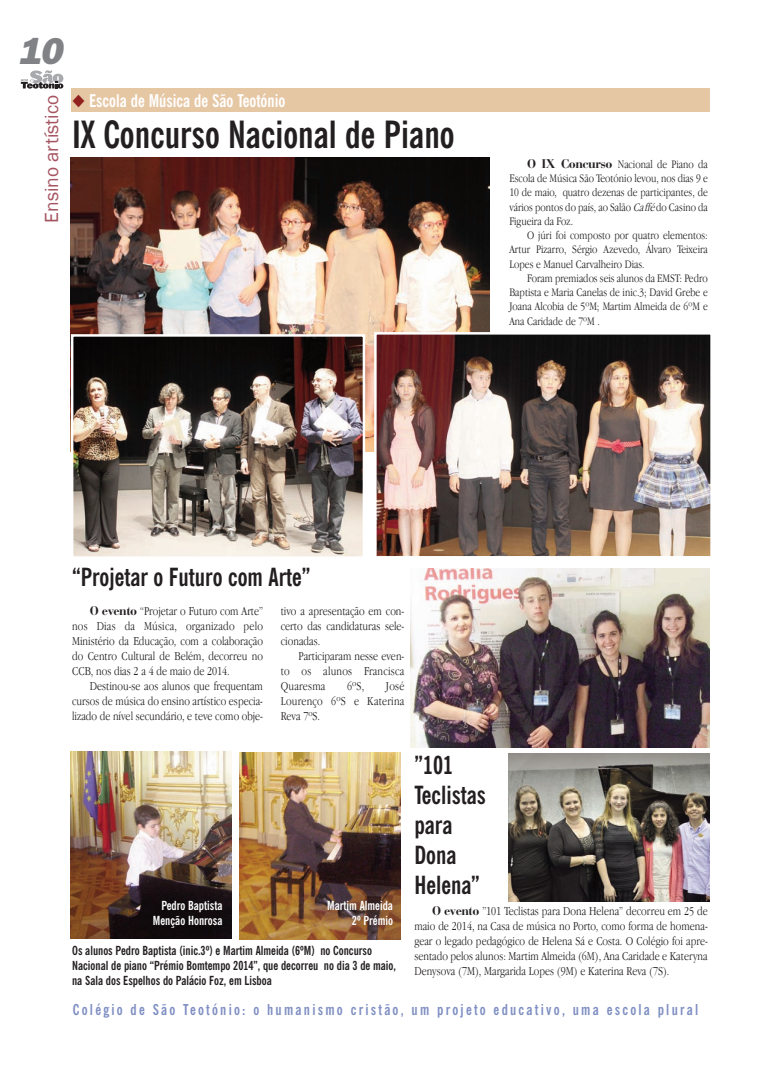
<style>
.page{position:relative;width:780px;height:1088px;background:#fff}
.page>*{position:absolute;margin:0;border:0;box-sizing:border-box;transform-origin:0 0}
.t1{font:700 condensed 37.5px "News Gothic BT";color:#231f20;scale:.94 1}
.t2{font:italic 800 37.5px "Franklin Gothic";color:#808285}
.t3{font:700 condensed 25px/30px "News Gothic BT";color:#231f20;scale:.94 1}
.t4{font:19.5px "Franklin Gothic";color:#a55460}
.t5{font:700 condensed 17.5px "News Gothic BT";color:#fff;scale:.94 1}
.t6{font:700 condensed 15px "News Gothic BT";letter-spacing:.16em;color:#7f8fc3;scale:.94 1}
.t7{font:300 12.5px/14.9px "Apple Garamond";color:#231f20;text-align:justify}
.t8{font:700 condensed 12.5px/15px "News Gothic BT";color:#231f20;scale:.94 1}
.t9{font:700 condensed 12.5px/15px "News Gothic BT";color:#fff;text-align:right;scale:.94 1}
.t10{font:300 11.88px/14.2px "Apple Garamond";color:#231f20;text-align:justify}
.s1{color:#90211f}
.s2{font-family:"Bauer Bodoni";font-weight:700;font-size:12.5px}
.s3{font-style:italic}
.s4{font-family:"Bauer Bodoni";font-weight:700}
</style>
<div class="page">
<svg style="left:21px;top:70px;width:42px;height:19px"></svg>
<div style="left:71px;top:89px;width:638px;height:23px;background:#e6c7a4"></div>
<img style="left:71px;top:751px;width:161px;height:187px">
<img style="left:239px;top:752px;width:161px;height:187px">
<img style="left:71px;top:158px;width:418px;height:293px">
<img style="left:74px;top:337px;width:288px;height:219px">
<div style="left:71px;top:334px;width:294px;height:225px;border:2px solid #fff"></div>
<img style="left:377px;top:335px;width:332px;height:220px">
<div style="left:374px;top:332px;width:338px;height:226px;border:2px solid #fff"></div>
<svg style="left:508px;top:901px;width:201px;height:1px"></svg>
<img style="left:508px;top:753px;width:201px;height:148px">
<img style="left:410px;top:568px;width:299px;height:179px">
<h1 class="t2" style="left:19px;top:29px;width:45px">10</h1>
<h3 class="t4" style="left:40px;top:223px;width:129px;rotate:-90deg">Ensino artístico</h3>
<h3 class="t5" style="left:72px;top:94px;width:228px"><span class="s1">◆</span> Escola de Música de São Teotónio</h3>
<h1 class="t1" style="left:72px;top:120px;width:408px">IX Concurso Nacional de Piano</h1>
<p class="t10" style="left:509px;top:158px;width:200px;text-indent:18px"><span class="s2">O IX Concurso</span> Nacional de Piano da Escola de Música São Teotónio levou, nos dias 9 e 10 de maio, quatro dezenas de participantes, de vários pontos do país, ao Salão <span class="s3">Caffé</span>do Casino da Figueira da Foz.</p>
<p class="t10" style="left:509px;top:229px;width:200px;text-indent:18px">O júri foi composto por quatro elementos:<br>Artur Pizarro, Sérgio Azevedo, Álvaro Teixeira Lopes e Manuel Carvalheiro Dias.</p>
<p class="t10" style="left:509px;top:272px;width:200px;text-indent:18px">Foram premiados seis alunos da EMST: Pedro Baptista e Maria Canelas de inic.3; David Grebe e Joana Alcobia de 5ºM; Martim Almeida de 6ºM e Ana Caridade de 7ºM .</p>
<h2 class="t3" style="left:72px;top:564px;width:255px">“Projetar o Futuro com Arte”</h2>
<p class="t7" style="left:72px;top:605px;width:192px;text-indent:18px"><span class="s4">O evento</span> “Projetar o Futuro com Arte” nos Dias da Música, organizado pelo Ministério da Educação, com a colaboração do Centro Cultural de Belém, decorreu no CCB, nos dias 2 a 4 de maio de 2014.</p>
<p class="t7" style="left:72px;top:679px;width:192px;text-indent:18px">Destinou-se aos alunos que frequentam cursos de música do ensino artístico especia&shy;lizado de nível secundário, e teve como obje-</p>
<p class="t7" style="left:281px;top:604px;width:125px">tivo a apresentação em con&shy;certo das candidaturas sele&shy;cionadas.</p>
<p class="t7" style="left:281px;top:649px;width:125px;text-indent:18px">Participaram nesse even&shy;to os alunos Francisca Quaresma</p>
<p class="t7" style="left:347px;top:680px;width:19px">6ºS,</p>
<p class="t7" style="left:281px;top:679px;width:125px;text-indent:105px">José Lourenço 6ºS e Katerina Reva 7ºS.</p>
<p class="t9" style="left:153px;top:899px;width:75px">Pedro Baptista<br>Menção Honrosa</p>
<p class="t9" style="left:327px;top:899px;width:71px">Martim Almeida<br>2º Prémio</p>
<p class="t8" style="left:72px;top:944px;width:346px">Os alunos Pedro Baptista (inic.3º) e Martim Almeida (6ºM) no Concurso<br>Nacional de piano “Prémio Bomtempo 2014”, que decorreu no dia 3 de maio, na Sala dos Espelhos do Palácio Foz, em Lisboa</p>
<h2 class="t3" style="left:414px;top:752px;width:78px">”101<br>Teclistas para<br>Dona<br>Helena”</h2>
<p class="t7" style="left:414px;top:905px;width:295px;text-indent:18px"><span class="s4">O evento</span> ”101 Teclistas para Dona Helena” decorreu em 25 de maio de 2014, na Casa de música no Porto, como forma de homena&shy;gear o legado pedagógico de Helena Sá e Costa. O Colégio foi apre&shy;sentado pelos alunos: Martim Almeida (6M), Ana Caridade e Kateryna Denysova (7M), Margarida Lopes (9M) e Katerina Reva (7S).</p>
<p class="t6" style="left:73px;top:1004px;width:667px">Colégio de São Teotónio: o humanismo cristão, um projeto educativo, uma escola plural</p>
</div>
